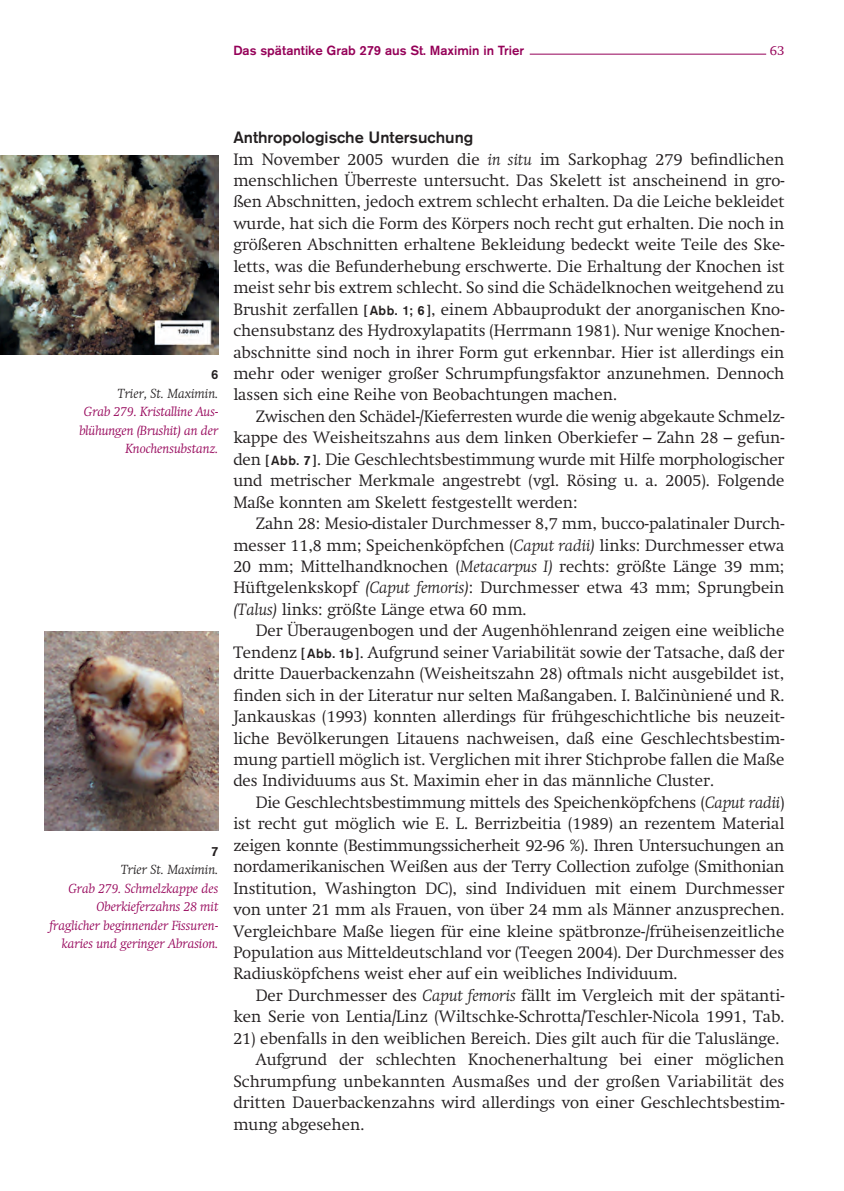
<style>
.page{position:relative;width:844px;height:1191px;background:#fff}
.page>*{position:absolute;margin:0;border:0;box-sizing:border-box;transform-origin:0 0}
.t1{font:300 16.28px/21.3px "Swift";color:#231f20;text-align:justify}
.t2{font:500 16.28px "Akzidenz Grotesk Std";color:#231f20}
.t3{font:italic 300 13.12px/18.4px "Swift";color:#950058;text-align:right}
.t4{font:500 13.12px "Akzidenz Grotesk Std";color:#950058}
.t5{font:italic 300 13.12px "Swift";color:#231f20}
.t6{font:300 13.12px "Swift";color:#950058}
.t7{font:500 13.12px "Akzidenz Grotesk Std";color:#231f20}
.s1{font-style:italic}
.s2{font-family:"Akzidenz Grotesk Std";font-weight:500;font-size:13.12px}
</style>
<div class="page">
<hr style="left:529px;top:54px;width:237px;height:1px;background:#950058">
<img style="left:0;top:156px;width:218px;height:198px">
<img style="left:45px;top:631px;width:173px;height:199px">
<p class="t4" style="left:233px;top:42px;width:292px">Das spätantike Grab 279 aus St. Maximin in Trier</p>
<p class="t6" style="left:769px;top:42px;width:16px">63</p>
<p class="t7" style="left:211px;top:367px;width:9px">6</p>
<p class="t5" style="left:117px;top:386px;width:102px">Trier, St. Maximin.</p>
<p class="t3" style="left:79px;top:402px;width:140px">Grab 279. Kristalline Aus&shy;blühungen (Brushit) an der<br>Knochensubstanz.</p>
<p class="t7" style="left:211px;top:843px;width:9px">7</p>
<p class="t5" style="left:121px;top:862px;width:99px">Trier St. Maximin.</p>
<p class="t3" style="left:50px;top:879px;width:170px">Grab 279. Schmelzkappe des<br>Oberkieferzahns 28 mit fraglicher beginnender Fissuren&shy;karies und geringer Abrasion.</p>
<p class="t2" style="left:233px;top:127px;width:241px">Anthropologische Untersuchung</p>
<p class="t1" style="left:233px;top:148px;width:552px">Im November 2005 wurden die <span class="s1">in situ</span> im Sarkophag 279 befindlichen menschlichen Überreste untersucht. Das Skelett ist anscheinend in gro&shy;ßen Abschnitten, jedoch extrem schlecht erhalten. Da die Leiche bekleidet wurde, hat sich die Form des Körpers noch recht gut erhalten. Die noch in größeren Abschnitten erhaltene Bekleidung bedeckt weite Teile des Ske&shy;letts, was die Befunderhebung erschwerte. Die Erhaltung der Knochen ist meist sehr bis extrem schlecht. So sind die Schädelknochen weitgehend zu Brushit zerfallen <span class="s2">[ Abb. 1; 6 ]</span>, einem Abbauprodukt der anorganischen Kno&shy;chensubstanz des Hydroxylapatits (Herrmann 1981). Nur wenige Knochen&shy;abschnitte sind noch in ihrer Form gut erkennbar. Hier ist allerdings ein mehr oder weniger großer Schrumpfungsfaktor anzunehmen. Dennoch lassen sich eine Reihe von Beobachtungen machen.</p>
<p class="t1" style="left:233px;top:405px;width:552px;text-indent:22px">Zwischen den Schädel-/Kieferresten wurde die wenig abgekaute Schmelz&shy;kappe des Weisheitszahns aus dem linken Oberkiefer – Zahn 28 – gefun&shy;den <span class="s2">[ Abb. 7 ]</span>. Die Geschlechtsbestimmung wurde mit Hilfe morphologischer und metrischer Merkmale angestrebt (vgl. Rösing u. a. 2005). Folgende Maße konnten am Skelett festgestellt werden:</p>
<p class="t1" style="left:233px;top:513px;width:552px;text-indent:22px">Zahn 28: Mesio-distaler Durchmesser 8,7 mm, bucco-palatinaler Durch&shy;messer 11,8 mm; Speichenköpfchen (<span class="s1">Caput radii)</span> links: Durchmesser etwa 20 mm; Mittelhandknochen (<span class="s1">Metacarpus I)</span> rechts: größte Länge 39 mm; Hüftgelenkskopf <span class="s1">(Caput femoris)</span>: Durchmesser etwa 43 mm; Sprungbein <span class="s1">(Talus)</span> links: größte Länge etwa 60 mm.</p>
<p class="t1" style="left:233px;top:620px;width:552px;text-indent:22px">Der Überaugenbogen und der Augenhöhlenrand zeigen eine weibliche Tendenz <span class="s2">[ Abb. 1b ]</span>. Aufgrund seiner Variabilität sowie der Tatsache, daß der dritte Dauerbackenzahn (Weisheitszahn 28) oftmals nicht ausgebildet ist, finden sich in der Literatur nur selten Maßangaben. I. Balčinùniené und R.<br>Jankauskas (1993) konnten allerdings für frühgeschichtliche bis neuzeit&shy;liche Bevölkerungen Litauens nachweisen, daß eine Geschlechtsbestim&shy;mung partiell möglich ist. Verglichen mit ihrer Stichprobe fallen die Maße des Individuums aus St. Maximin eher in das männliche Cluster.</p>
<p class="t1" style="left:233px;top:791px;width:552px;text-indent:22px">Die Geschlechtsbestimmung mittels des Speichenköpfchens (<span class="s1">Caput radii</span>) ist recht gut möglich wie E. L. Berrizbeitia (1989) an rezentem Material zeigen konnte (Bestimmungssicherheit 92-96 %). Ihren Untersuchungen an nordamerikanischen Weißen aus der Terry Collection zufolge (Smithonian Institution, Washington DC), sind Individuen mit einem Durchmesser von unter 21 mm als Frauen, von über 24 mm als Männer anzusprechen.<br>Vergleichbare Maße liegen für eine kleine spätbronze-/früheisenzeitliche Population aus Mitteldeutschland vor (Teegen 2004). Der Durchmesser des Radiusköpfchens weist eher auf ein weibliches Individuum.</p>
<p class="t1" style="left:233px;top:984px;width:552px;text-align:right">Der Durchmesser des <span class="s1">Caput femoris</span> fällt im Vergleich mit der spätanti&shy;ken Serie von Lentia/Linz (Wiltschke-Schrotta/Teschler-Nicola 1991, Tab.</p>
<p class="t1" style="left:233px;top:1027px;width:547px">21) ebenfalls in den weiblichen Bereich. Dies gilt auch für die Taluslänge.</p>
<p class="t1" style="left:255px;top:1049px;width:530px">Aufgrund der schlechten Knochenerhaltung bei einer möglichen</p>
<p class="t1" style="left:233px;top:1070px;width:552px">Schrumpfung unbekannten Ausmaßes und der großen Variabilität des</p>
<p class="t1" style="left:233px;top:1092px;width:552px">dritten Dauerbackenzahns wird allerdings von einer Geschlechtsbestim-</p>
<p class="t1" style="left:233px;top:1113px;width:132px">mung abgesehen.</p>
</div>
